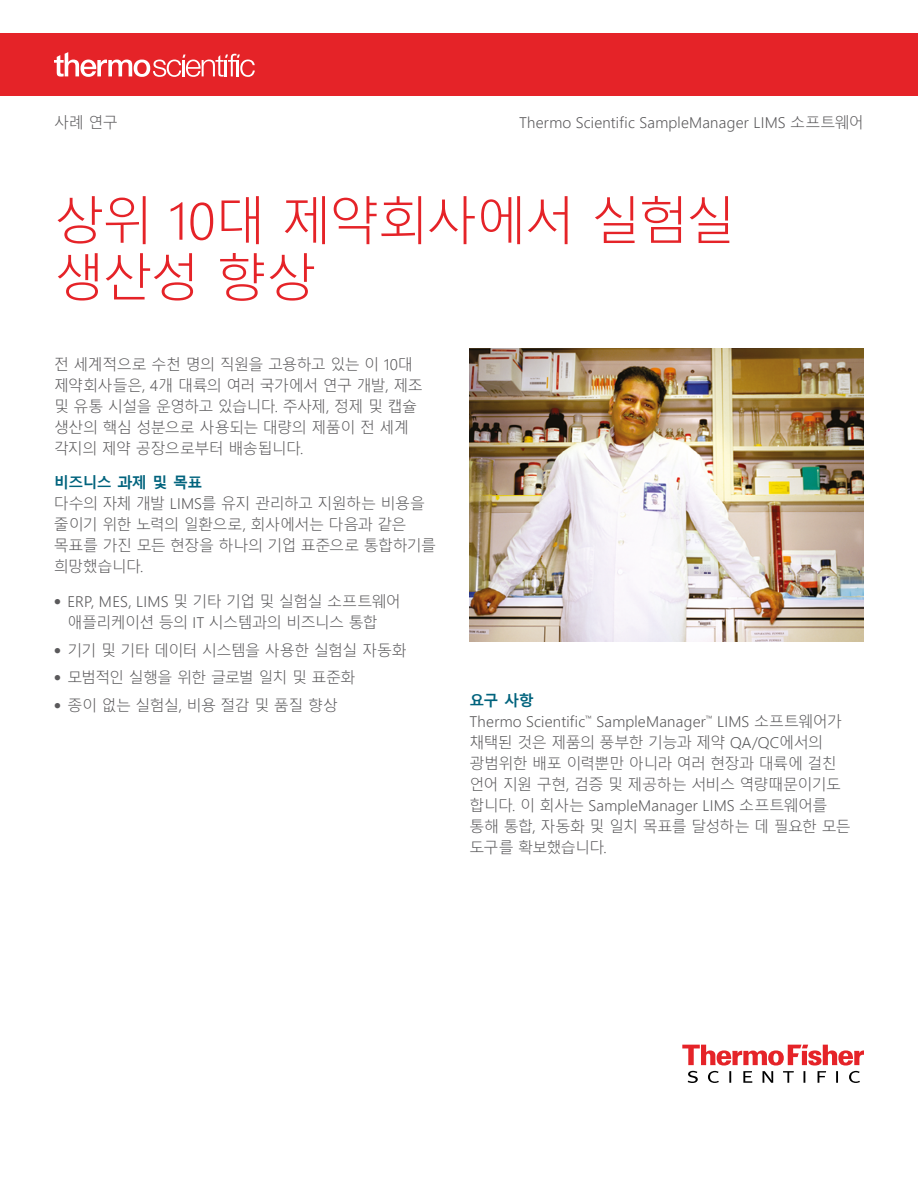
<style>
.page{position:relative;width:918px;height:1188px;background:#fff}
.page>*{position:absolute;margin:0;border:0;box-sizing:border-box;transform-origin:0 0}
.t1{font:300 51px/57px "Malgun Gothic";letter-spacing:-.055em;color:#e52328}
.t2{font:300 15px/21px "Malgun Gothic";letter-spacing:-.03em;color:#5a595b}
.t3{font:300 15px "Malgun Gothic";letter-spacing:.015em;color:#5a595b}
.t4{font:300 15px "Malgun Gothic";letter-spacing:-.05em;color:#5a595b}
.t5{font:700 15px "Malgun Gothic";letter-spacing:-.045em;color:#00637d}
.s1{font-family:"Helvetica Neue LT Pro"}
.s2{font-weight:700;color:#00637d}
</style>
<div class="page">
<svg style="left:682px;top:1045px;width:182px;height:38px"></svg>
<div style="left:0;top:33px;width:918px;height:63px;background:#e52328"></div>
<svg style="left:54px;top:52px;width:201px;height:25px"></svg>
<img style="left:470px;top:348px;width:394px;height:294px">
<p class="t2" style="left:54px;top:113px;width:65px">사례 연구</p>
<p class="t3" style="left:519px;top:114px;width:346px">Thermo Scientific SampleManager LIMS 소프트웨어</p>
<h1 class="t1" style="left:54px;top:193px;width:684px">상위 10대 제약회사에서 실험실 생산성 향상</h1>
<p class="t2" style="left:54px;top:354px;width:370px">전 세계적으로 수천 명의 직원을 고용하고 있는 이 10대 제약회사들은, 4개 대륙의 여러 국가에서 연구 개발, 제조 및 유통 시설을 운영하고 있습니다. 주사제, 정제 및 캡슐 생산의 핵심 성분으로 사용되는 대량의 제품이 전 세계 각지의 제약 공장으로부터 배송됩니다.</p>
<p class="t5" style="left:54px;top:474px;width:150px">비즈니스 과제 및 목표</p>
<p class="t2" style="left:54px;top:494px;width:384px">다수의 자체 개발 LIMS를 유지 관리하고 지원하는 비용을 줄이기 위한 노력의 일환으로, 회사에서는 다음과 같은 목표를 가진 모든 현장을 하나의 기업 표준으로 통합하기를 희망했습니다.</p>
<p class="t2" style="left:67px;top:591px;width:335px;text-indent:-14px"><span class="s1">•</span> ERP, MES, LIMS 및 기타 기업 및 실험실 소프트웨어 애플리케이션 등의 IT 시스템과의 비즈니스 통합</p>
<p class="t2" style="left:54px;top:640px;width:354px"><span class="s1">•</span> 기기 및 기타 데이터 시스템을 사용한 실험실 자동화</p>
<p class="t4" style="left:54px;top:669px;width:303px"><span class="s1">•</span> 모범적인 실행을 위한 글로벌 일치 및 표준화</p>
<p class="t2" style="left:54px;top:695px;width:286px"><span class="s1">•</span> 종이 없는 실험실, 비용 절감 및 품질 향상</p>
<p class="t2" style="left:470px;top:690px;width:383px"><span class="s2">요구 사항<br></span>Thermo Scientific<sup>™</sup> SampleManager<sup>™</sup> LIMS 소프트웨어가 채택된 것은 제품의 풍부한 기능과 제약 QA/QC에서의 광범위한 배포 이력뿐만 아니라 여러 현장과 대륙에 걸친 언어 지원 구현, 검증 및 제공하는 서비스 역량때문이기도 합니다. 이 회사는 SampleManager LIMS 소프트웨어를 통해 통합, 자동화 및 일치 목표를 달성하는 데 필요한 모든 도구를 확보했습니다.</p>
</div>
